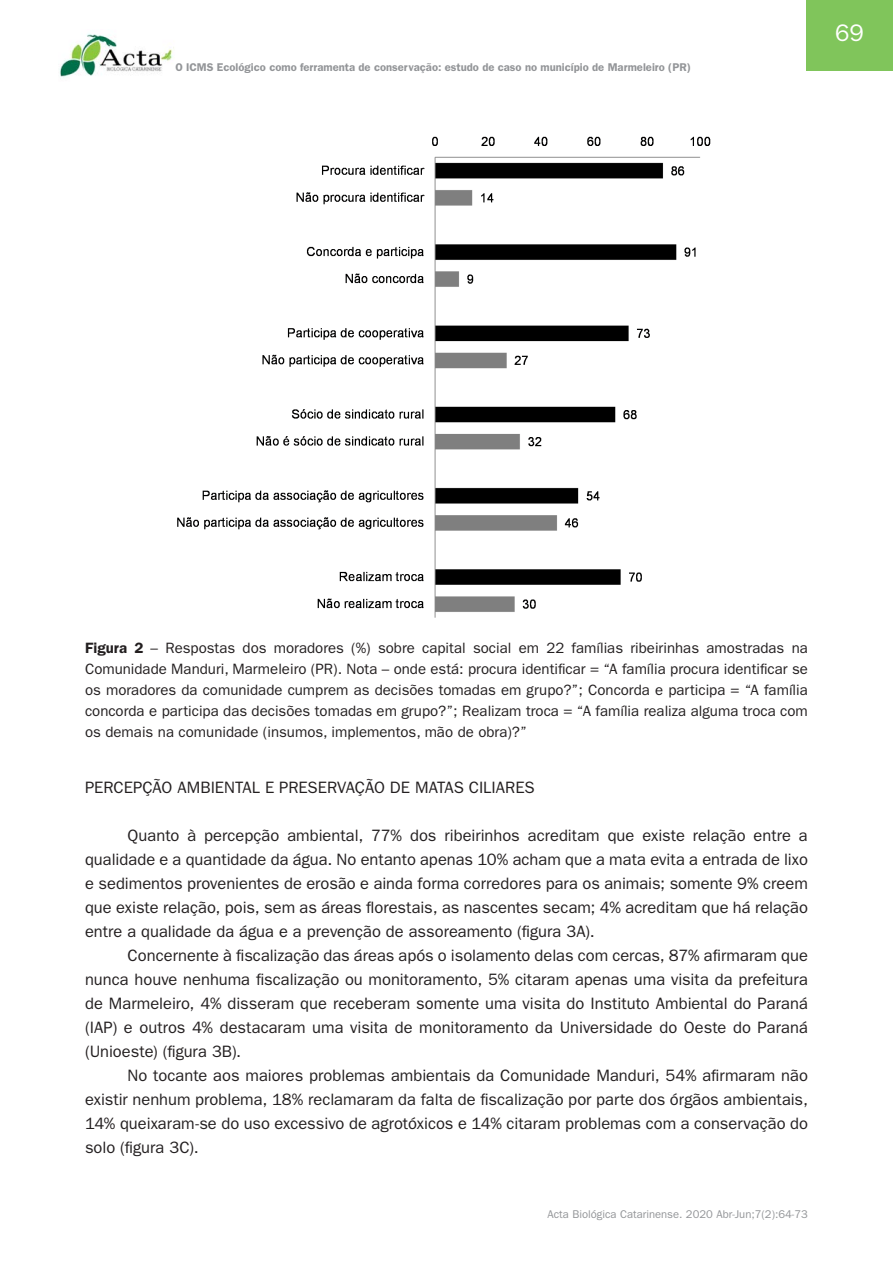
<style>
.page{position:relative;width:893px;height:1263px;background:#fff}
.page>*{position:absolute;margin:0;border:0;box-sizing:border-box;transform-origin:0 0}
.t1{font:24px "ITC Franklin Gothic Std";color:#fff}
.ACTA_subsubtitulo{font:16.5px/24px "ITC Franklin Gothic Std";color:#231f20;text-align:justify}
.ACTA_tabelas_e_figur{font:15px/21px "ITC Franklin Gothic Std";color:#231f20;text-align:justify}
.t2{font:600 11.25px "ITC Franklin Gothic Std";color:#939598}
.t3{font:11.25px "ITC Franklin Gothic Std";color:#939598}
.s1{font-weight:600}
</style>
<div class="page">
<img style="left:59px;top:33px;width:115px;height:45px">
<div style="left:806px;top:0;width:87px;height:71px;background:#80c55b"></div>
<img style="left:177px;top:136px;width:534px;height:482px">
<p class="t2" style="left:175px;top:60px;width:517px">O ICMS Ecológico como ferramenta de conservação: estudo de caso no município de Marmeleiro (PR)</p>
<h1 class="t1" style="left:835px;top:19px;width:30px">69</h1>
<p class="ACTA_tabelas_e_figur" style="left:85px;top:637px;width:724px"><span class="s1">Figura 2</span> – Respostas dos moradores (%) sobre capital social em 22 famílias ribeirinhas amostradas na Comunidade Manduri, Marmeleiro (PR). Nota – onde está: procura identificar = “A família procura identificar se os moradores da comunidade cumprem as decisões tomadas em grupo?”; Concorda e participa = “A família concorda e participa das decisões tomadas em grupo?”; Realizam troca = “A família realiza alguma troca com os demais na comunidade (insumos, implementos, mão de obra)?”</p>
<p class="ACTA_subsubtitulo" style="left:85px;top:775px;width:451px">PERCEPÇÃO AMBIENTAL E PRESERVAÇÃO DE MATAS CILIARES</p>
<p class="ACTA_subsubtitulo" style="left:85px;top:823px;width:724px;text-indent:43px">Quanto à percepção ambiental, 77% dos ribeirinhos acreditam que existe relação entre a qualidade e a quantidade da água. No entanto apenas 10% acham que a mata evita a entrada de lixo e sedimentos provenientes de erosão e ainda forma corredores para os animais; somente 9% creem que existe relação, pois, sem as áreas florestais, as nascentes secam; 4% acreditam que há relação entre a qualidade da água e a prevenção de assoreamento (figura 3A).</p>
<p class="ACTA_subsubtitulo" style="left:85px;top:943px;width:724px;text-indent:43px">Concernente à fiscalização das áreas após o isolamento delas com cercas, 87% afirmaram que nunca houve nenhuma fiscalização ou monitoramento, 5% citaram apenas uma visita da prefeitura de Marmeleiro, 4% disseram que receberam somente uma visita do Instituto Ambiental do Paraná (IAP) e outros 4% destacaram uma visita de monitoramento da Universidade do Oeste do Paraná (Unioeste) (figura 3B).</p>
<p class="ACTA_subsubtitulo" style="left:85px;top:1064px;width:724px;text-indent:43px">No tocante aos maiores problemas ambientais da Comunidade Manduri, 54% afirmaram não existir nenhum problema, 18% reclamaram da falta de fiscalização por parte dos órgãos ambientais, 14% queixaram-se do uso excessivo de agrotóxicos e 14% citaram problemas com a conservação do solo (figura 3C).</p>
<p class="t3" style="left:548px;top:1207px;width:262px">Acta Biológica Catarinense. 2020 Abr-Jun;7(2):64-73</p>
</div>
